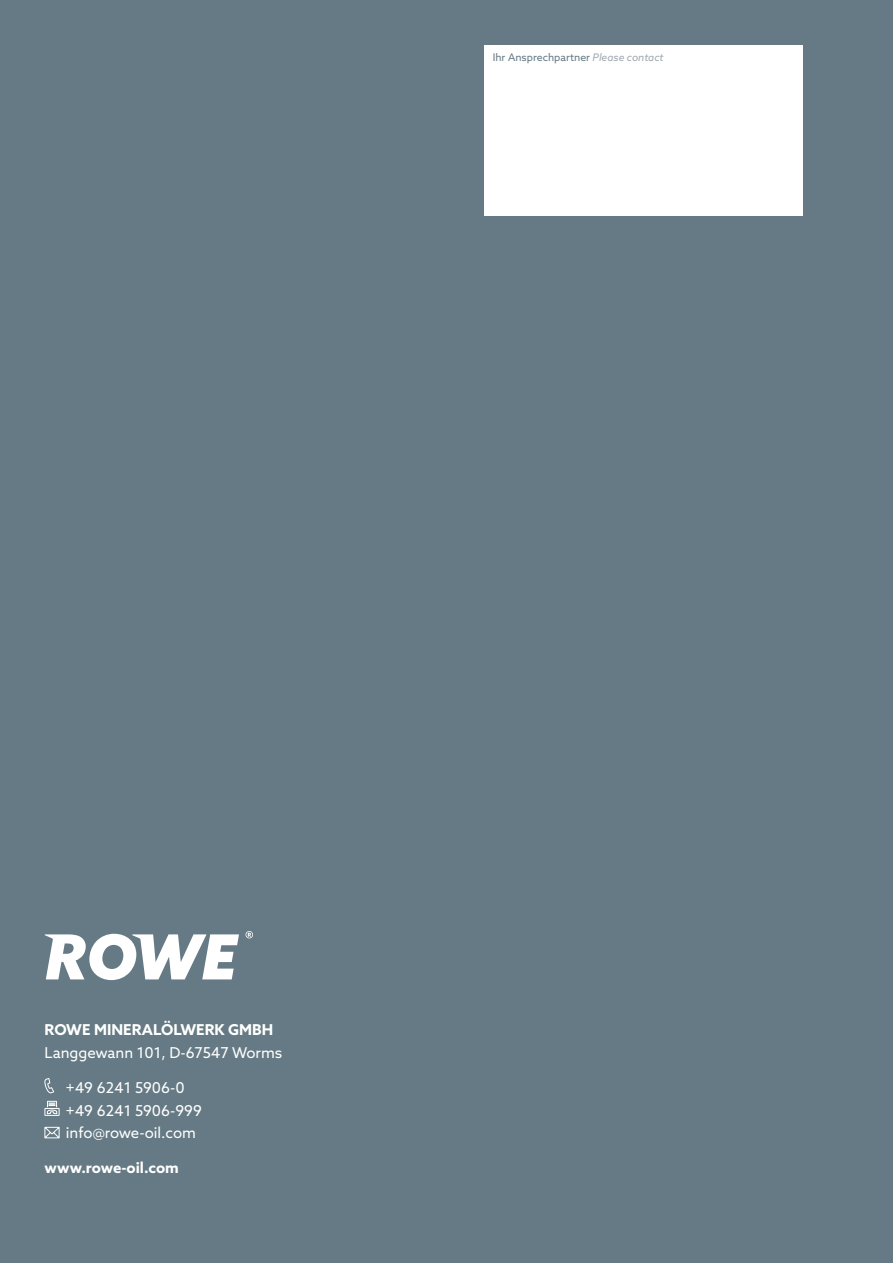
<style>
.page{position:relative;width:893px;height:1263px;background:#657a84}
.page>*{position:absolute;margin:0;border:0;box-sizing:border-box;transform-origin:0 0}
.t1{font:15px/22.5px "Azo Sans";color:#fff}
.t2{font:700 15px "Azo Sans";color:#fff}
.t3{font:10.5px "Azo Sans";color:#657a84}
.s1{font-style:italic;color:#a0a9b0}
</style>
<div class="page">
<div style="left:484px;top:45px;width:319px;height:170px;background:#fff"></div>
<svg style="left:44px;top:1078px;width:10px;height:16px"></svg>
<div style="left:45px;top:1108px;width:14px;height:8px;border:1px solid #fff"></div>
<svg style="left:47px;top:1101px;width:10px;height:13px"></svg>
<svg style="left:44px;top:1126px;width:16px;height:12px"></svg>
<svg style="left:45px;top:934px;width:194px;height:46px"></svg>
<svg style="left:246px;top:931px;width:7px;height:7px"></svg>
<p class="t3" style="left:493px;top:51px;width:172px">Ihr Ansprechpartner <span class="s1">Please contact</span></p>
<p class="t2" style="left:45px;top:1020px;width:230px">ROWE MINERALÖLWERK GMBH</p>
<p class="t1" style="left:45px;top:1041px;width:239px">Langgewann 101, D-67547 Worms</p>
<p class="t1" style="left:66px;top:1076px;width:137px">+49 6241 5906-0 +49 6241 5906-999 info@rowe-oil.com</p>
<p class="t2" style="left:45px;top:1158px;width:136px">www.rowe-oil.com</p>
</div>
